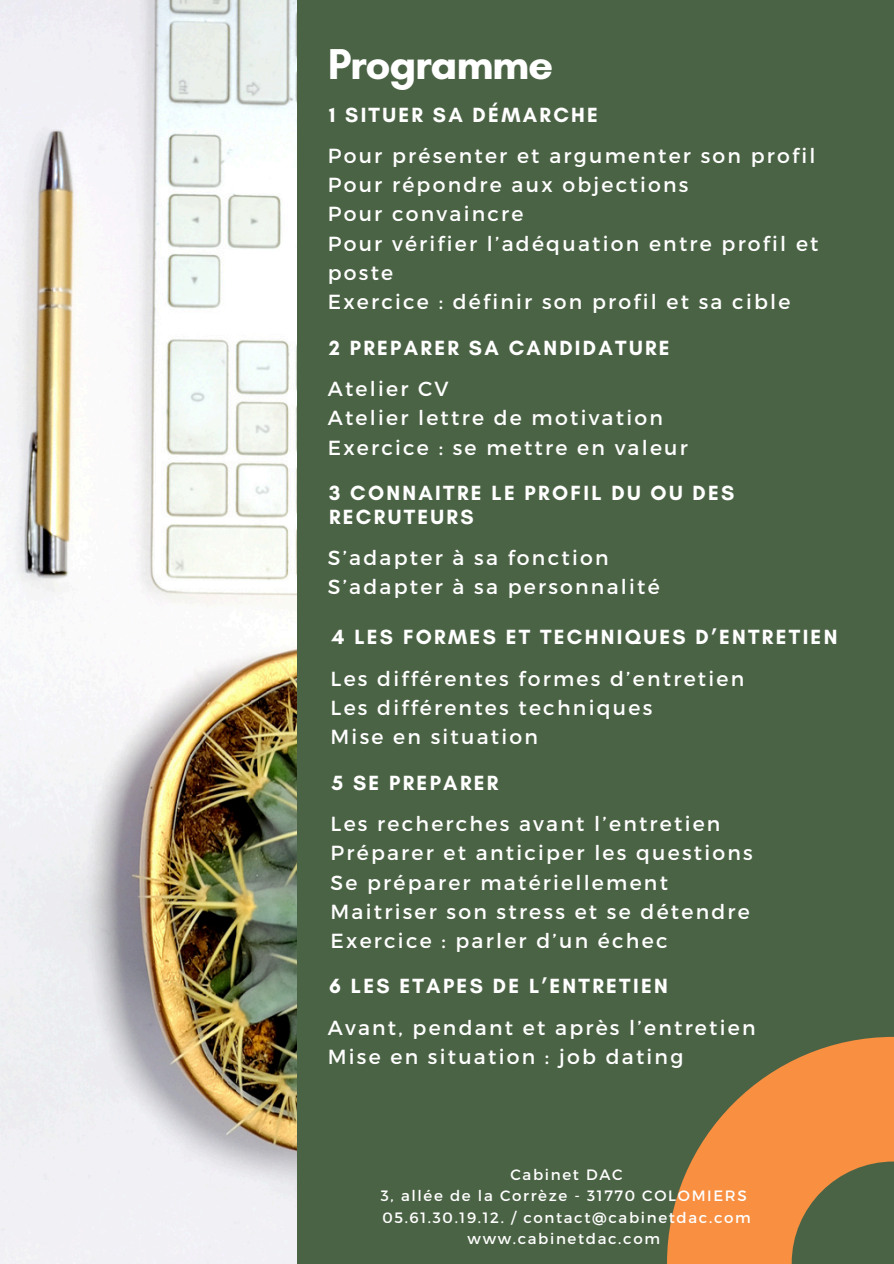
<style>
.page{position:relative;width:894px;height:1264px;background:#fff}
.page>*{position:absolute;margin:0;border:0;box-sizing:border-box;transform-origin:0 0}
.t1{font:700 43.95px "Glacial Indifference";letter-spacing:-.03em;color:#fff}
.t2{font:700 21px/23.7px "Glacial Indifference";letter-spacing:.11em;color:#fff}
.t3{font:20.4px/29.2px "Montserrat";letter-spacing:.11em;color:#fff}
.t4{font:15px "Montserrat";letter-spacing:.11em;color:#fff}
</style>
<div class="page">
<div style="left:0;top:0;width:893px;height:1263px;background:#4b6345"></div>
<img style="left:0;top:0;width:296px;height:1263px">
<svg style="left:667px;top:1036px;width:226px;height:227px;fill:#f88f41"></svg>
<p class="t1" style="left:328px;top:37px;width:227px">Programme</p>
<h1 class="t2" style="left:329px;top:102px;width:270px">1 SITUER SA DÉMARCHE</h1>
<h2 class="t3" style="left:328px;top:140px;width:492px">Pour présenter et argumenter son profil<br>Pour répondre aux objections<br>Pour convaincre<br>Pour vérifier l’adéquation entre profil et poste<br>Exercice : définir son profil et sa cible</h2>
<h3 class="t2" style="left:329px;top:335px;width:342px">2 PREPARER SA CANDIDATURE</h3>
<h2 class="t3" style="left:328px;top:373px;width:361px">Atelier CV<br>Atelier lettre de motivation<br>Exercice : se mettre en valeur</h2>
<h3 class="t2" style="left:329px;top:481px;width:407px">3 CONNAITRE LE PROFIL DU OU DES<br>RECRUTEURS</h3>
<h2 class="t3" style="left:328px;top:542px;width:333px">S’adapter à sa fonction<br>S’adapter à sa personnalité</h2>
<h3 class="t2" style="left:332px;top:625px;width:507px">4 LES FORMES ET TECHNIQUES D’ENTRETIEN</h3>
<h2 class="t3" style="left:330px;top:662px;width:415px">Les différentes formes d’entretien<br>Les différentes techniques<br>Mise en situation</h2>
<h3 class="t2" style="left:332px;top:770px;width:168px">5 SE PREPARER</h3>
<p class="t3" style="left:330px;top:808px;width:423px">Les recherches avant l’entretien<br>Préparer et anticiper les questions<br>Se préparer matériellement<br>Maitriser son stress et se détendre<br>Exercice : parler d’un échec</p>
<p class="t2" style="left:329px;top:974px;width:340px">6 LES ETAPES DE L’ENTRETIEN</p>
<p class="t3" style="left:328px;top:1011px;width:429px">Avant, pendant et après l’entretien<br>Mise en situation : job dating</p>
<h3 class="t4" style="left:510px;top:1164px;width:114px">Cabinet DAC</h3>
<h2 class="t4" style="left:381px;top:1186px;width:367px">3, allée de la Corrèze - 31770 COLOMIERS</h2>
<h3 class="t4" style="left:382px;top:1207px;width:370px">05.61.30.19.12. / contact@cabinetdac.com</h3>
<h2 class="t4" style="left:467px;top:1228px;width:194px">www.cabinetdac.com</h2>
</div>
